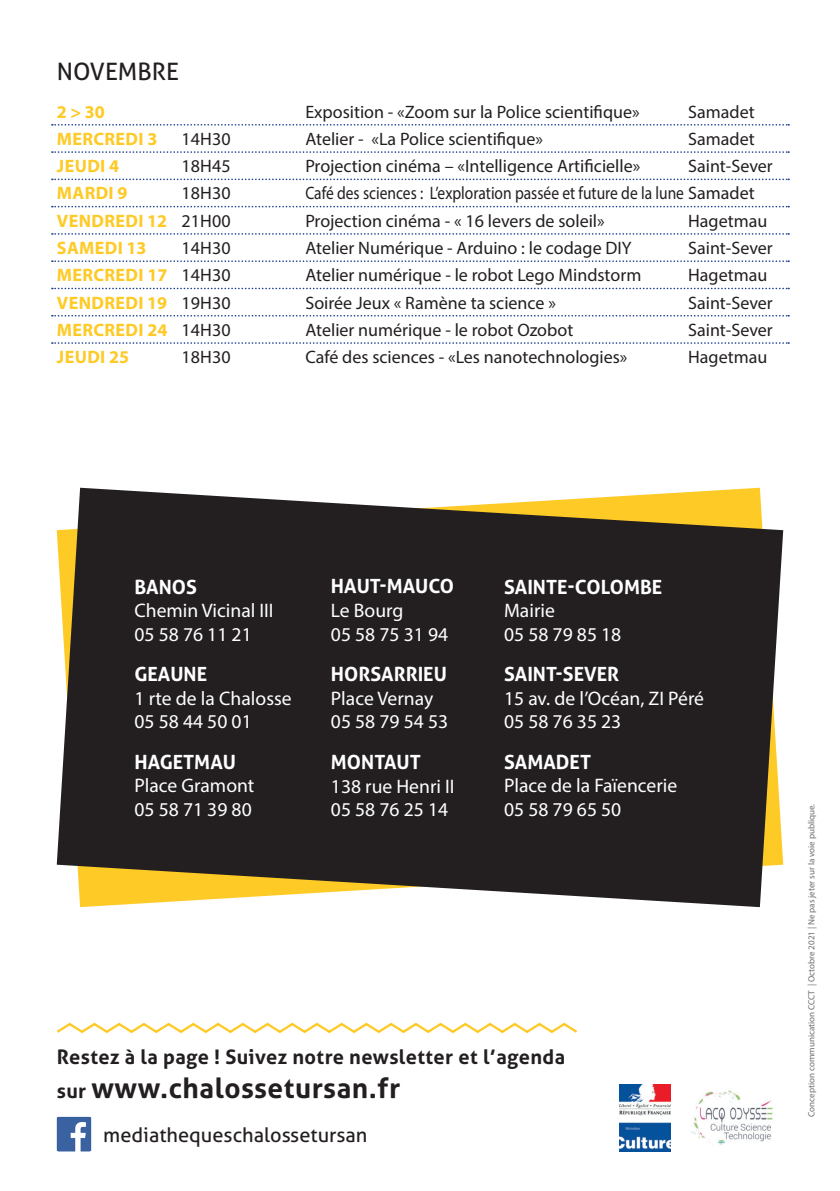
<style>
.page{position:relative;width:840px;height:1191px;background:#fff}
.page>*{position:absolute;margin:0;border:0;box-sizing:border-box;transform-origin:0 0}
.t1{font:700 28px "Aller";letter-spacing:.02em;color:#231f20}
.t2{font:24px "Aller";color:#231f20}
.t3{font:700 20px "Aller";letter-spacing:.02em;color:#231f20}
.t4{font:20px "Aller";color:#231f20}
.t5{font:19.6px/23.6px "Myriad Pro";color:#fff}
.t6{font:700 19.6px "Aller";color:#fff}
.t7{font:18px/27.2px "Myriad Pro";color:#231f20}
.t8{font:700 18px/27.2px "Myriad Pro";letter-spacing:.02em;color:#feca26}
.t9{font:9px "Myriad Pro";color:#6c6d70}
.s1{font-size:20px}
</style>
<div class="page">
<svg style="left:52px;top:260px;width:736px;height:2px"></svg>
<svg style="left:52px;top:288px;width:736px;height:1px"></svg>
<svg style="left:52px;top:315px;width:736px;height:1px"></svg>
<svg style="left:52px;top:342px;width:736px;height:2px"></svg>
<svg style="left:52px;top:124px;width:736px;height:2px"></svg>
<svg style="left:52px;top:151px;width:736px;height:2px"></svg>
<svg style="left:52px;top:179px;width:736px;height:1px"></svg>
<svg style="left:52px;top:206px;width:736px;height:1px"></svg>
<svg style="left:52px;top:233px;width:736px;height:2px"></svg>
<svg style="left:57px;top:488px;width:725px;height:419px;background:#3e3831"></svg>
<svg style="left:56px;top:1022px;width:521px;height:12px"></svg>
<img style="left:57px;top:1117px;width:34px;height:34px">
<img style="left:619px;top:1085px;width:51px;height:66px">
<img style="left:691px;top:1090px;width:82px;height:56px">
<h2 class="t2" style="left:57px;top:57px;width:124px">NOVEMBRE</h2>
<p class="t8" style="left:57px;top:97px;width:112px">2 &gt; 30<br>MERCREDI 3<br>JEUDI 4<br>MARDI 9<br>VENDREDI 12<br>SAMEDI 13<br>MERCREDI 17<br>VENDREDI 19<br>MERCREDI 24<br>JEUDI 25</p>
<p class="t7" style="left:181px;top:125px;width:51px;text-align:justify">14H30<br>18H45<br>18H30<br>21H00<br>14H30<br>14H30<br>19H30<br>14H30<br>18H30</p>
<p class="t7" style="left:305px;top:98px;width:450px">Exposition - «Zoom sur la Police scientifique»<br>Atelier - «La Police scientifique»<br>Projection cinéma – «Intelligence Artificielle»<br>Café des sciences : L’exploration passée et future de la lune Samadet Projection cinéma - « 16 levers de soleil»<br>Atelier Numérique - Arduino : le codage DIY<br>Atelier numérique - le robot Lego Mindstorm<br>Soirée Jeux « Ramène ta science »<br>Atelier numérique - le robot Ozobot<br>Café des sciences - «Les nanotechnologies»</p>
<p class="t7" style="left:687px;top:98px;width:86px">Samadet<br>Samadet<br>Saint-Sever</p>
<p class="t7" style="left:687px;top:207px;width:86px">Hagetmau<br>Saint-Sever<br>Hagetmau<br>Saint-Sever<br>Saint-Sever<br>Hagetmau</p>
<p class="t6" style="left:134px;top:574px;width:64px">BANOS</p>
<p class="t5" style="left:134px;top:598px;width:141px">Chemin Vicinal III<br>05 58 76 11 21</p>
<p class="t6" style="left:134px;top:662px;width:74px">GEAUNE</p>
<p class="t5" style="left:134px;top:686px;width:159px">1 rte de la Chalosse<br>05 58 44 50 01</p>
<p class="t6" style="left:134px;top:749px;width:103px">HAGETMAU</p>
<p class="t5" style="left:134px;top:773px;width:121px">Place Gramont<br>05 58 71 39 80</p>
<p class="t6" style="left:331px;top:574px;width:125px">HAUT-MAUCO</p>
<p class="t5" style="left:331px;top:598px;width:119px">Le Bourg<br>05 58 75 31 94</p>
<p class="t6" style="left:331px;top:662px;width:117px">HORSARRIEU</p>
<p class="t5" style="left:331px;top:686px;width:119px">Place Vernay<br>05 58 79 54 53</p>
<p class="t6" style="left:331px;top:750px;width:91px">MONTAUT</p>
<p class="t5" style="left:331px;top:774px;width:125px">138 rue Henri II<br>05 58 76 25 14</p>
<p class="t6" style="left:503px;top:574px;width:160px">SAINTE-COLOMBE</p>
<p class="t5" style="left:503px;top:598px;width:119px">Mairie<br>05 58 79 85 18</p>
<p class="t6" style="left:503px;top:662px;width:116px">SAINT-SEVER</p>
<p class="t5" style="left:503px;top:686px;width:201px">15 av. de l’Océan, ZI Péré<br>05 58 76 35 23</p>
<p class="t6" style="left:503px;top:749px;width:88px">SAMADET</p>
<p class="t5" style="left:503px;top:773px;width:175px">Place de la Faïencerie<br>05 58 79 65 50</p>
<p class="t3" style="left:57px;top:1044px;width:509px">Restez à la page ! Suivez notre newsletter et l’agenda</p>
<h1 class="t1" style="left:57px;top:1070px;width:345px"><span class="s1">sur</span> www.chalossetursan.fr</h1>
<p class="t4" style="left:103px;top:1122px;width:265px">mediathequeschalossetursan</p>
<p class="t9" style="left:805px;top:1117px;width:315px;rotate:-90deg">Conception communication CCCT | Octobre 2021 | Ne pas jeter sur la voie publique.</p>
</div>
